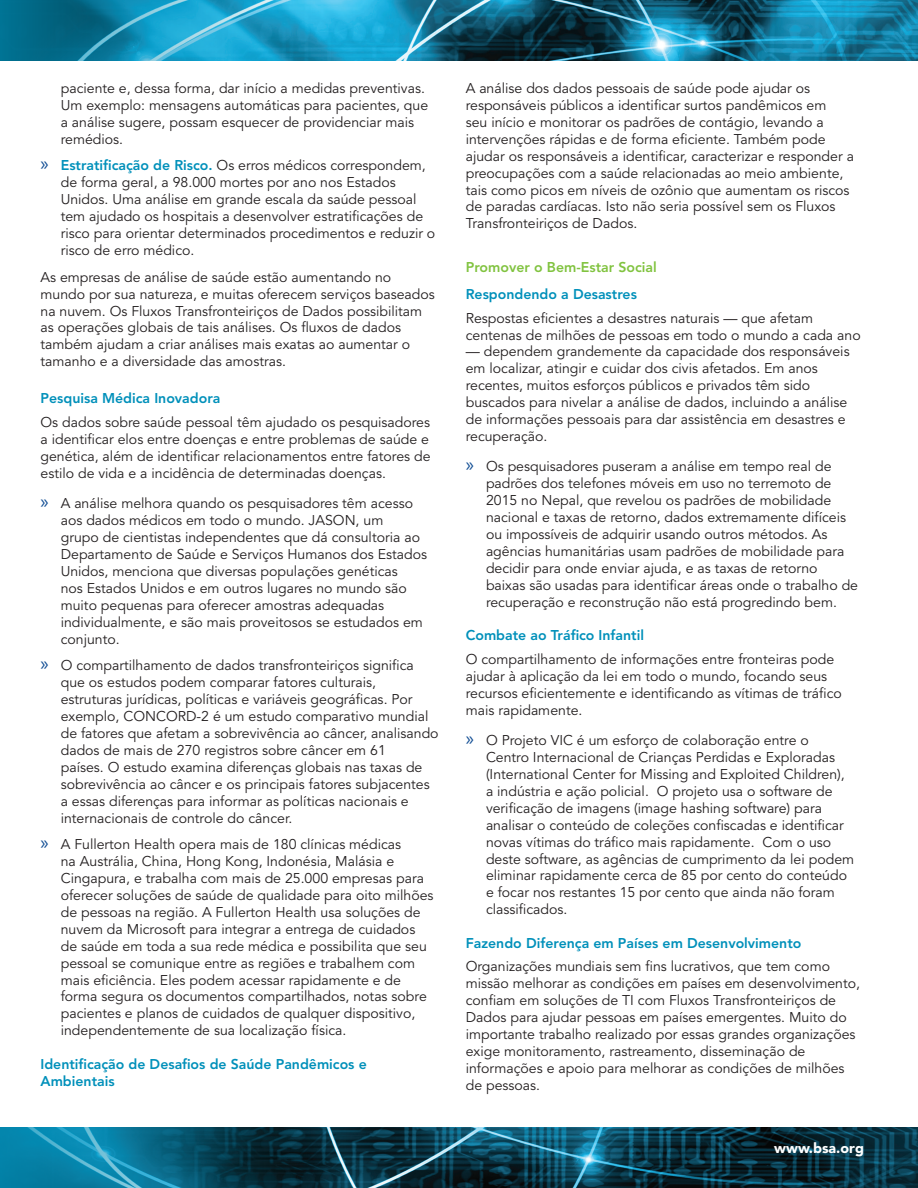
<style>
.page{position:relative;width:918px;height:1188px;background:#fff}
.page>*{position:absolute;margin:0;border:0;box-sizing:border-box;transform-origin:0 0}
.t1{font:900 14.25px "Avenir LT Std";color:#fff}
.body{font:14.1px/17px "Avenir LT Std";color:#231f20}
.heaader_2{font:800 14.1px/17px "Avenir LT Std";color:#0090ba}
.t2{font:800 14.1px "Avenir LT Std";color:#81c340}
.s1{font-family:"Myriad Pro";font-size:19.5px;color:#0f4c93}
.s2{font-weight:800;color:#0090ba}
</style>
<div class="page">
<img style="left:310px;top:1127px;width:608px;height:61px">
<img style="left:310px;top:0;width:608px;height:61px">
<svg style="left:0;top:1127px;width:310px;height:61px;background:#0b627d"></svg>
<svg style="left:0;top:0;width:310px;height:61px;background:#178eb3"></svg>
<p class="body" style="left:61px;top:80px;width:369px">paciente e, dessa forma, dar início a medidas preventivas.<br>Um exemplo: mensagens automáticas para pacientes, que a análise sugere, possam esquecer de providenciar mais remédios.</p>
<p class="body" style="left:61px;top:158px;width:376px;text-indent:-20px"><span class="s1">»</span> <span class="s2">Estratificação de Risco.</span> Os erros médicos correspondem, de forma geral, a 98.000 mortes por ano nos Estados Unidos. Uma análise em grande escala da saúde pessoal tem ajudado os hospitais a desenvolver estratificações de risco para orientar determinados procedimentos e reduzir o risco de erro médico.</p>
<p class="body" style="left:40px;top:269px;width:396px">As empresas de análise de saúde estão aumentando no mundo por sua natureza, e muitas oferecem serviços baseados na nuvem. Os Fluxos Transfronteiriços de Dados possibilitam as operações globais de tais análises. Os fluxos de dados também ajudam a criar análises mais exatas ao aumentar o tamanho e a diversidade das amostras.</p>
<p class="heaader_2" style="left:40px;top:390px;width:181px">Pesquisa Médica Inovadora</p>
<p class="body" style="left:40px;top:414px;width:392px;text-align:justify">Os dados sobre saúde pessoal têm ajudado os pesquisadores a identificar elos entre doenças e entre problemas de saúde e genética, além de identificar relacionamentos entre fatores de estilo de vida e a incidência de determinadas doenças.</p>
<p class="body" style="left:61px;top:495px;width:368px;text-indent:-20px"><span class="s1">»</span> A análise melhora quando os pesquisadores têm acesso aos dados médicos em todo o mundo. JASON, um<br>grupo de cientistas independentes que dá consultoria ao Departamento de Saúde e Serviços Humanos dos Estados Unidos, menciona que diversas populações genéticas<br>nos Estados Unidos e em outros lugares no mundo são muito pequenas para oferecer amostras adequadas individualmente, e são mais proveitosos se estudados em conjunto.</p>
<p class="body" style="left:61px;top:657px;width:379px;text-indent:-20px"><span class="s1">»</span> O compartilhamento de dados transfronteiriços significa que os estudos podem comparar fatores culturais, estruturas jurídicas, políticas e variáveis geográficas. Por exemplo, CONCORD-2 é um estudo comparativo mundial de fatores que afetam a sobrevivência ao câncer, analisando dados de mais de 270 registros sobre câncer em 61<br>países. O estudo examina diferenças globais nas taxas de sobrevivência ao câncer e os principais fatores subjacentes a essas diferenças para informar as políticas nacionais e internacionais de controle do câncer.</p>
<p class="body" style="left:61px;top:836px;width:374px;text-indent:-20px"><span class="s1">»</span> A Fullerton Health opera mais de 180 clínicas médicas<br>na Austrália, China, Hong Kong, Indonésia, Malásia e Cingapura, e trabalha com mais de 25.000 empresas para oferecer soluções de saúde de qualidade para oito milhões de pessoas na região. A Fullerton Health usa soluções de nuvem da Microsoft para integrar a entrega de cuidados de saúde em toda a sua rede médica e possibilita que seu pessoal se comunique entre as regiões e trabalhem com mais eficiência. Eles podem acessar rapidamente e de forma segura os documentos compartilhados, notas sobre pacientes e planos de cuidados de qualquer dispositivo, independentemente de sua localização física.</p>
<p class="heaader_2" style="left:40px;top:1055px;width:328px">Identificação de Desafios de Saúde Pandêmicos e<br>Ambientais</p>
<p class="body" style="left:466px;top:80px;width:390px">A análise dos dados pessoais de saúde pode ajudar os responsáveis públicos a identificar surtos pandêmicos em<br>seu início e monitorar os padrões de contágio, levando a intervenções rápidas e de forma eficiente. Também pode ajudar os responsáveis a identificar, caracterizar e responder a preocupações com a saúde relacionadas ao meio ambiente, tais como picos em níveis de ozônio que aumentam os riscos de paradas cardíacas. Isto não seria possível sem os Fluxos Transfronteiriços de Dados.</p>
<p class="t2" style="left:466px;top:259px;width:193px">Promover o Bem-Estar Social</p>
<p class="heaader_2" style="left:466px;top:286px;width:173px">Respondendo a Desastres</p>
<p class="body" style="left:466px;top:310px;width:396px">Respostas eficientes a desastres naturais — que afetam centenas de milhões de pessoas em todo o mundo a cada ano</p>
<p class="body" style="left:466px;top:344px;width:385px">— dependem grandemente da capacidade dos responsáveis em localizar, atingir e cuidar dos civis afetados. Em anos recentes, muitos esforços públicos e privados têm sido buscados para nivelar a análise de dados, incluindo a análise de informações pessoais para dar assistência em desastres e recuperação.</p>
<p class="body" style="left:486px;top:459px;width:374px;text-indent:-20px"><span class="s1">»</span> Os pesquisadores puseram a análise em tempo real de padrões dos telefones móveis em uso no terremoto de 2015 no Nepal, que revelou os padrões de mobilidade nacional e taxas de retorno, dados extremamente difíceis ou impossíveis de adquirir usando outros métodos. As agências humanitárias usam padrões de mobilidade para decidir para onde enviar ajuda, e as taxas de retorno baixas são usadas para identificar áreas onde o trabalho de recuperação e reconstrução não está progredindo bem.</p>
<p class="heaader_2" style="left:466px;top:627px;width:180px">Combate ao Tráfico Infantil</p>
<p class="body" style="left:466px;top:651px;width:378px">O compartilhamento de informações entre fronteiras pode ajudar à aplicação da lei em todo o mundo, focando seus recursos eficientemente e identificando as vítimas de tráfico mais rapidamente.</p>
<p class="body" style="left:486px;top:732px;width:370px;text-indent:-20px"><span class="s1">»</span> O Projeto VIC é um esforço de colaboração entre o Centro Internacional de Crianças Perdidas e Exploradas (International Center for Missing and Exploited Children), a indústria e ação policial. O projeto usa o software de verificação de imagens (image hashing software) para analisar o conteúdo de coleções confiscadas e identificar novas vítimas do tráfico mais rapidamente. Com o uso deste software, as agências de cumprimento da lei podem eliminar rapidamente cerca de 85 por cento do conteúdo e focar nos restantes 15 por cento que ainda não foram classificados.</p>
<p class="heaader_2" style="left:466px;top:934px;width:337px">Fazendo Diferença em Países em Desenvolvimento</p>
<p class="body" style="left:466px;top:958px;width:396px">Organizações mundiais sem fins lucrativos, que tem como missão melhorar as condições em países em desenvolvimento, confiam em soluções de TI com Fluxos Transfronteiriços de Dados para ajudar pessoas em países emergentes. Muito do importante trabalho realizado por essas grandes organizações exige monitoramento, rastreamento, disseminação de informações e apoio para melhorar as condições de milhões de pessoas.</p>
<p class="t1" style="left:774px;top:1139px;width:91px">www.bsa.org</p>
</div>
